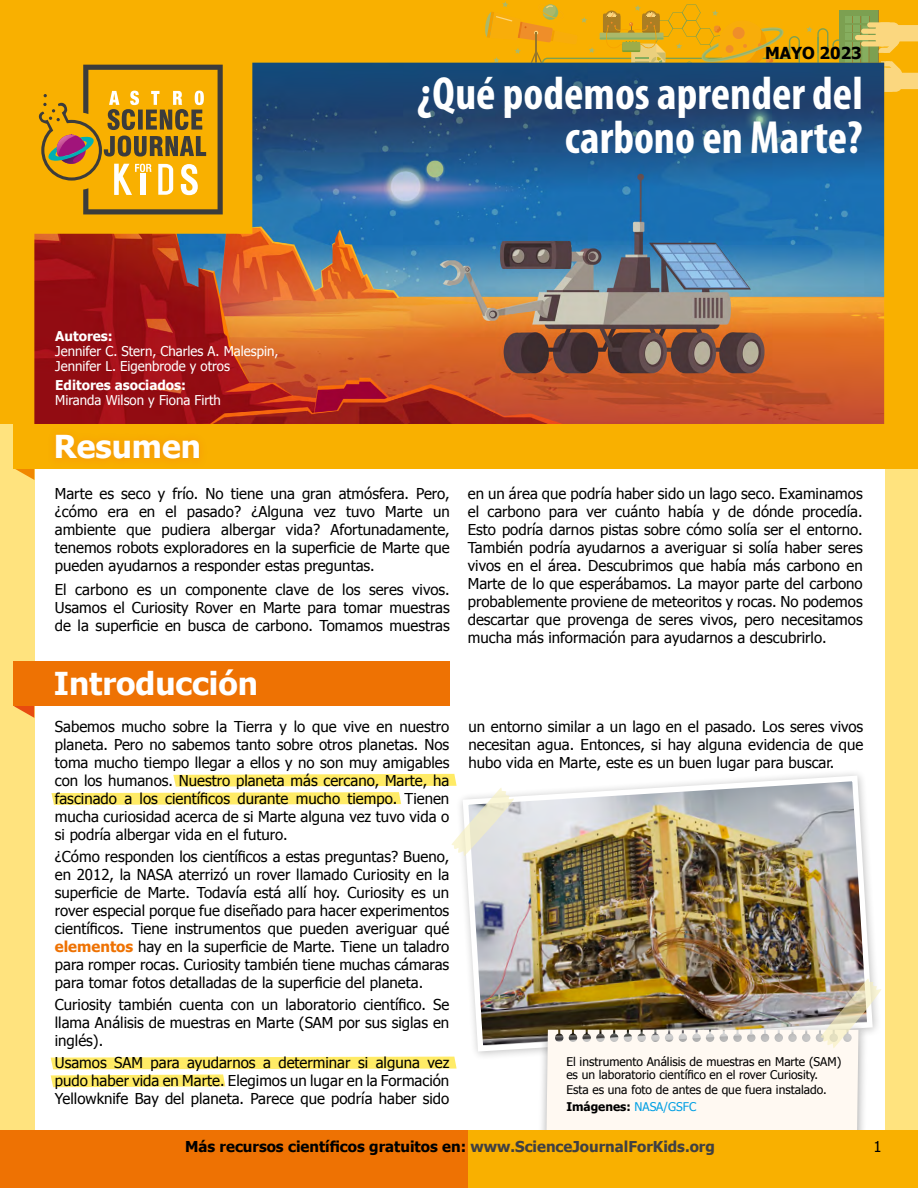
<style>
.page{position:relative;width:918px;height:1188px;background:#fff}
.page>*{position:absolute;margin:0;border:0;box-sizing:border-box;transform-origin:0 0}
.t1{font:700 condensed 46.65px/43.5px "Myriad Pro";color:#fff;text-align:right}
.t2{font:700 31.5px "Tahoma";color:#fff}
.t3{font:700 16.5px "Tahoma";color:#000}
.t4{font:15px/18px "Tahoma";color:#000;text-align:justify}
.t5{font:700 15px "Tahoma";color:#000}
.t6{font:13.5px/15px "Tahoma";color:#fff}
.t7{font:700 13.5px "Tahoma";color:#fff}
.t8{font:12px/13.5px "Tahoma";color:#000}
.s1{font-weight:700;color:#ee7203}
.s2{font-weight:700}
.s3{color:#009fe3}
.s4{color:#404042}
</style>
<div class="page">
<div style="left:0;top:0;width:918px;height:424px;background:#f9b000"></div>
<div style="left:0;top:424px;width:918px;height:764px;background:#ffe37e"></div>
<div style="left:35px;top:426px;width:849px;height:716px;background:#fff"></div>
<img style="left:463px;top:773px;width:412px;height:281px">
<svg style="left:15px;top:469px;width:19px;height:11px"></svg>
<div style="left:13px;top:424px;width:905px;height:45px;background:#f9b000"></div>
<div style="left:47px;top:427px;width:161px;height:41px;background:#f8a903"></div>
<svg style="left:14px;top:706px;width:20px;height:12px"></svg>
<div style="left:13px;top:661px;width:437px;height:45px;background:#ee7203"></div>
<svg style="left:870px;top:10px;width:7px;height:53px"></svg>
<svg style="left:878px;top:68px;width:24px;height:24px"></svg>
<svg style="left:876px;top:87px;width:18px;height:5px"></svg>
<svg style="left:881px;top:61px;width:37px;height:28px"></svg>
<svg style="left:876px;top:22px;width:24px;height:25px"></svg>
<div style="left:867px;top:22px;width:24px;height:6px;background:#fbd77f;border-radius:3px"></div>
<div style="left:861px;top:29px;width:24px;height:5px;background:#fbd77f;border-radius:3px"></div>
<div style="left:861px;top:41px;width:24px;height:5px;background:#fbd77f;border-radius:3px"></div>
<div style="left:855px;top:35px;width:24px;height:5px;background:#fbd77f;border-radius:3px"></div>
<svg style="left:879px;top:25px;width:39px;height:28px"></svg>
<svg style="left:485px;top:2px;width:385px;height:61px"></svg>
<img style="left:34px;top:63px;width:850px;height:361px">
<svg style="left:51px;top:774px;width:464px;height:82px"></svg>
<svg style="left:51px;top:1057px;width:406px;height:30px"></svg>
<div style="left:538px;top:1021px;width:330px;height:132px;background:#000;opacity:.35"></div>
<div style="left:451px;top:1130px;width:467px;height:58px;background:#f9b000"></div>
<div style="left:0;top:1130px;width:468px;height:58px;background:#ee7203"></div>
<svg style="left:38px;top:65px;width:185px;height:149px"></svg>
<img style="left:546px;top:978px;width:335px;height:152px">
<p class="t7" style="left:55px;top:326px;width:59px">Autores:</p>
<p class="t6" style="left:55px;top:343px;width:225px">Jennifer C. Stern, Charles A. Malespin,<br>Jennifer L. Eigenbrode y otros</p>
<p class="t7" style="left:55px;top:375px;width:132px">Editores asociados:</p>
<p class="t6" style="left:55px;top:392px;width:167px">Miranda Wilson y Fiona Firth</p>
<h2 class="t2" style="left:54px;top:425px;width:149px">Resumen</h2>
<p class="t3" style="left:765px;top:42px;width:98px">MAYO 2023</p>
<h1 class="t1" style="left:417px;top:71px;width:447px">¿Qué podemos aprender del carbono en Marte?</h1>
<p class="t4" style="left:55px;top:484px;width:396px">Marte es seco y frío. No tiene una gran atmósfera. Pero, ¿cómo era en el pasado? ¿Alguna vez tuvo Marte un ambiente que pudiera albergar vida? Afortunadamente, tenemos robots exploradores en la superficie de Marte que pueden ayudarnos a responder estas preguntas.</p>
<p class="t4" style="left:55px;top:580px;width:396px">El carbono es un componente clave de los seres vivos.<br>Usamos el Curiosity Rover en Marte para tomar muestras de la superficie en busca de carbono. Tomamos muestras</p>
<h2 class="t2" style="left:54px;top:662px;width:206px">Introducción</h2>
<p class="t4" style="left:55px;top:717px;width:396px">Sabemos mucho sobre la Tierra y lo que vive en nuestro planeta. Pero no sabemos tanto sobre otros planetas. Nos toma mucho tiempo llegar a ellos y no son muy amigables con los humanos. Nuestro planeta más cercano, Marte, ha fascinado a los científicos durante mucho tiempo. Tienen mucha curiosidad acerca de si Marte alguna vez tuvo vida o si podría albergar vida en el futuro.</p>
<p class="t4" style="left:55px;top:847px;width:396px">¿Cómo responden los científicos a estas preguntas? Bueno, en 2012, la NASA aterrizó un rover llamado Curiosity en la superficie de Marte. Todavía está allí hoy. Curiosity es un rover especial porque fue diseñado para hacer experimentos científicos. Tiene instrumentos que pueden averiguar qué <span class="s1">elementos</span> hay en la superficie de Marte. Tiene un taladro para romper rocas. Curiosity también tiene muchas cámaras para tomar fotos detalladas de la superficie del planeta.</p>
<p class="t4" style="left:55px;top:995px;width:396px">Curiosity también cuenta con un laboratorio científico. Se llama Análisis de muestras en Marte (SAM por sus siglas en inglés).</p>
<p class="t4" style="left:55px;top:1053px;width:396px">Usamos SAM para ayudarnos a determinar si alguna vez pudo haber vida en Marte. Elegimos un lugar en la Formación Yellowknife Bay del planeta. Parece que podría haber sido</p>
<p class="t4" style="left:468px;top:484px;width:396px">en un área que podría haber sido un lago seco. Examinamos el carbono para ver cuánto había y de dónde procedía.<br>Esto podría darnos pistas sobre cómo solía ser el entorno.<br>También podría ayudarnos a averiguar si solía haber seres vivos en el área. Descubrimos que había más carbono en Marte de lo que esperábamos. La mayor parte del carbono probablemente proviene de meteoritos y rocas. No podemos descartar que provenga de seres vivos, pero necesitamos mucha más información para ayudarnos a descubrirlo.</p>
<p class="t4" style="left:468px;top:717px;width:396px">un entorno similar a un lago en el pasado. Los seres vivos necesitan agua. Entonces, si hay alguna evidencia de que hubo vida en Marte, este es un buen lugar para buscar.</p>
<p class="t8" style="left:566px;top:1054px;width:276px">El instrumento Análisis de muestras en Marte (SAM) es un laboratorio científico en el rover Curiosity.</p>
<p class="t8" style="left:566px;top:1081px;width:262px;line-height:17.1px">Esta es una foto de antes de que fuera instalado.<br><span class="s2">Imágenes:</span> <span class="s3">NASA/GSFC</span></p>
<p class="t5" style="left:185px;top:1136px;width:531px">Más recursos científicos gratuitos en: <span class="s4">www.ScienceJournalForKids.org</span></p>
<p class="t4" style="left:873px;top:1136px;width:10px">1</p>
</div>
